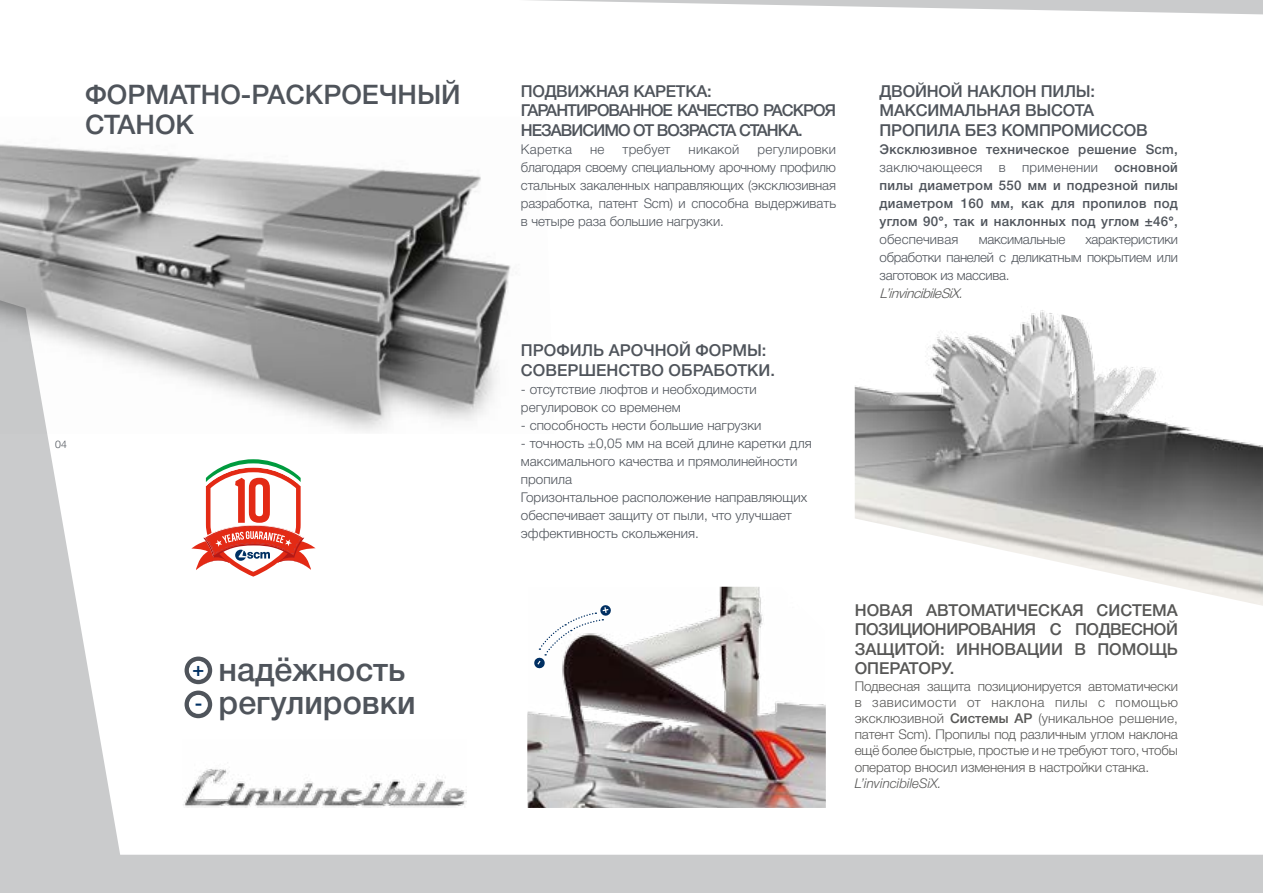
<style>
.page{position:relative;width:1263px;height:893px;background:#cacbcc}
.page>*{position:absolute;margin:0;border:0;box-sizing:border-box;transform-origin:0 0}
.t1{font:500 33px/32.8px "Helvetica Neue Cyr";color:#4f545b}
.t2{font:500 27px/30px "Helvetica Neue Cyr";color:#4f545b}
.t3{font:500 19.5px/34px "Helvetica Neue Cyr";color:#003063}
.t4{font:500 16.5px/19.5px "Helvetica Neue Cyr";letter-spacing:-.01em;color:#4f545b}
.t5{font:500 16.5px/19.5px "Helvetica Neue Cyr";color:#575756;text-align:justify}
.t6{font:500 16.5px/19.5px "Helvetica Neue Cyr";letter-spacing:-.06em;color:#4f545b}
.t7{font:300 13.5px/18px "Helvetica Neue Cyr";color:#4f545b}
.t8{font:300 13.5px/16.2px "Helvetica Neue Cyr";letter-spacing:-.01em;color:#575756;text-align:justify}
.t9{font:500 13.5px/18px "Helvetica Neue Cyr";letter-spacing:.02em;color:#4f545b;text-align:justify}
.t10{font:italic 300 13.5px "Helvetica Neue Cyr";color:#575756}
.t11{font:italic 300 13.5px "Helvetica Neue Cyr";color:#575756}
.t12{font:300 13.5px "Helvetica Neue Cyr";letter-spacing:.02em;color:#4f545b}
.t13{font:300 13.5px "Helvetica Neue Cyr";letter-spacing:-.02em;color:#4f545b}
.t14{font:300 10.5px "Helvetica Neue Cyr";color:#4f545b}
.s1{font-weight:300}
.s2{font-weight:500}
</style>
<div class="page">
<div style="left:0;top:0;width:1263px;height:855px;background:#fff"></div>
<div style="left:0;top:117px;width:554px;height:317px;background:#fdfdfd"></div>
<img style="left:0;top:146px;width:510px;height:270px">
<img style="left:855px;top:260px;width:408px;height:346px">
<img style="left:527px;top:586px;width:299px;height:222px">
<img style="left:182px;top:740px;width:285px;height:68px">
<svg style="left:185px;top:657px;width:27px;height:27px"></svg>
<svg style="left:185px;top:691px;width:27px;height:27px"></svg>
<svg style="left:191px;top:459px;width:124px;height:118px;background:#ebb9b1"></svg>
<p class="t14" style="left:55px;top:438px;width:13px">04</p>
<h2 class="t2" style="left:85px;top:80px;width:377px">ФОРМАТНО-РАСКРОЕЧНЫЙ<br>СТАНОК</h2>
<p class="t4" style="left:879px;top:81px;width:270px">ДВОЙНОЙ НАКЛОН ПИЛЫ:<br>МАКСИМАЛЬНАЯ ВЫСОТА<br>ПРОПИЛА БЕЗ КОМПРОМИССОВ</p>
<p class="t9" style="left:879px;top:141px;width:300px">Эксклюзивное техническое решение Scm, <span class="s1">заключающееся в применении</span> основной пилы диаметром 550 мм и подрезной пилы диаметром 160 мм, как для пропилов под углом 90°, так и наклонных под углом ±46°,</p>
<p class="t7" style="left:879px;top:231px;width:80px">обеспечивая</p>
<p class="t13" style="left:979px;top:232px;width:88px">максимальные</p>
<p class="t6" style="left:521px;top:81px;width:317px">ПОДВИЖНАЯ КАРЕТКА:<br>ГАРАНТИРОВАННОЕ КАЧЕСТВО РАСКРОЯ<br>НЕЗАВИСИМО ОТ ВОЗРАСТА СТАНКА.</p>
<p class="t12" style="left:521px;top:142px;width:53px">Каретка</p>
<p class="t7" style="left:590px;top:140px;width:16px">не</p>
<p class="t7" style="left:622px;top:140px;width:50px">требует</p>
<p class="t12" style="left:689px;top:142px;width:52px">никакой</p>
<p class="t7" style="left:521px;top:140px;width:317px;text-align:justify;text-indent:237px">регулировки благодаря своему специальному арочному профилю стальных закаленных направляющих (эксклюзивная разработка, патент Scm) и способна выдерживать в четыре раза большие нагрузки.</p>
<p class="t7" style="left:879px;top:231px;width:300px;text-align:justify;text-indent:206px">характеристики обработки панелей с деликатным покрытием или заготовок из массива.</p>
<p class="t11" style="left:879px;top:286px;width:89px">L’invincibileSiX.</p>
<p class="t4" style="left:521px;top:341px;width:256px">ПРОФИЛЬ АРОЧНОЙ ФОРМЫ:<br>СОВЕРШЕНСТВО ОБРАБОТКИ.</p>
<p class="t7" style="left:521px;top:380px;width:237px">- отсутствие люфтов и необходимости регулировок со временем</p>
<p class="t7" style="left:521px;top:416px;width:242px">- способность нести большие нагрузки</p>
<p class="t7" style="left:521px;top:434px;width:292px">- точность ±0,05 мм на всей длине каретки для максимального качества и прямолинейности пропила<br>Горизонтальное расположение направляющих обеспечивает защиту от пыли, что улучшает эффективность скольжения.</p>
<h3 class="t3" style="left:193px;top:653px;width:13px">+ -</h3>
<h1 class="t1" style="left:219px;top:654px;width:199px">надёжность регулировки</h1>
<p class="t5" style="left:855px;top:600px;width:325px">НОВАЯ АВТОМАТИЧЕСКАЯ СИСТЕМА ПОЗИЦИОНИРОВАНИЯ С ПОДВЕСНОЙ ЗАЩИТОЙ: ИННОВАЦИИ В ПОМОЩЬ ОПЕРАТОРУ.</p>
<p class="t8" style="left:855px;top:678px;width:325px">Подвесная защита позиционируется автоматически в зависимости от наклона пилы с помощью эксклюзивной <span class="s2">Системы AP</span> (уникальное решение, патент Scm). Пропилы под различным углом наклона ещё более быстрые, простые и не требуют того, чтобы оператор вносил изменения в настройки станка.</p>
<p class="t10" style="left:855px;top:776px;width:88px">L’invincibileSiX.</p>
</div>
